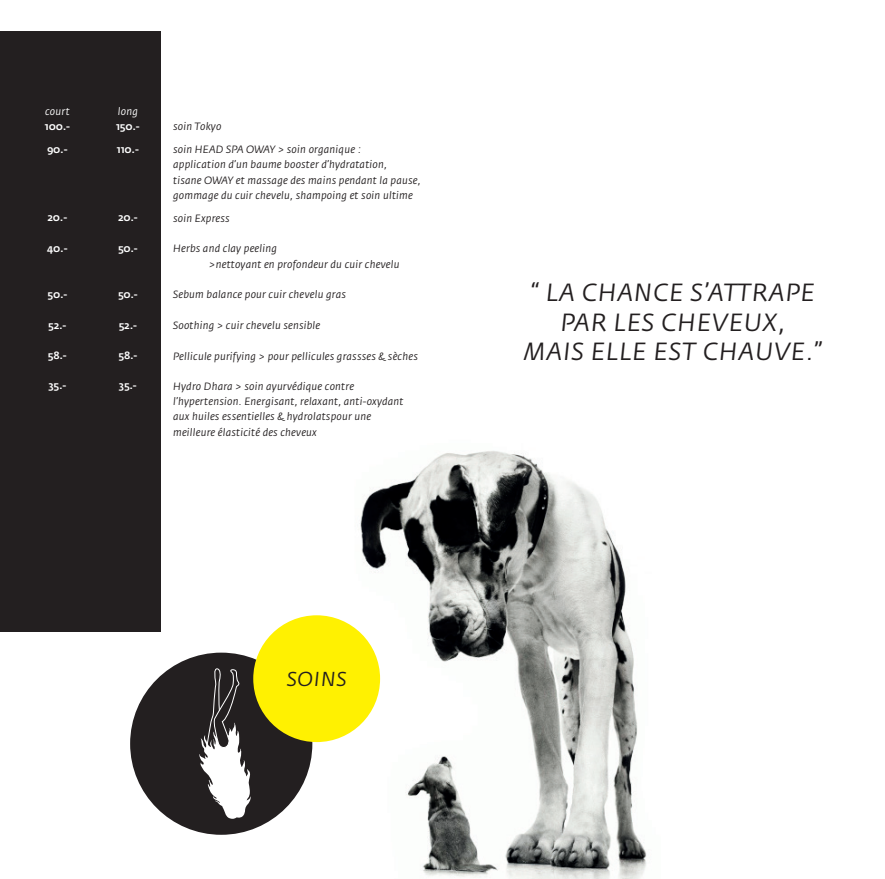
<style>
.page{position:relative;width:885px;height:879px;background:#fff}
.page>*{position:absolute;margin:0;border:0;box-sizing:border-box;transform-origin:0 0}
.t1{font:italic 24.6px/29.5px "Fedra Sans Pro";letter-spacing:.05em;color:#231f20;text-align:center}
.t2{font:italic 20px "Fedra Sans Pro";letter-spacing:.05em;color:#231f20}
.t3{font:italic 10.5px/15.3px "Fedra Sans Pro";letter-spacing:.02em;color:#231f20}
.t4{font:500 10.5px/22.3px "Fedra Sans Pro";letter-spacing:-.02em;color:#fff}
.t5{font:italic 10.5px "Fedra Sans Pro";letter-spacing:.02em;color:#fff}
</style>
<div class="page">
<img style="left:341px;top:451px;width:306px;height:428px">
<div style="left:0;top:31px;width:161px;height:601px;background:#231f20"></div>
<div style="left:130px;top:652px;width:182px;height:183px;background:#231f20;border-radius:50%"></div>
<svg style="left:199px;top:652px;width:52px;height:167px"></svg>
<div style="left:253px;top:615px;width:127px;height:127px;background:#fff101;border-radius:50%"></div>
<p class="t5" style="left:45px;top:105px;width:26px">court</p>
<p class="t4" style="left:45px;top:116px;width:27px">100.-<br>90.-</p>
<p class="t4" style="left:48px;top:207px;width:21px">20.-</p>
<p class="t4" style="left:47px;top:237px;width:22px">40.-</p>
<p class="t4" style="left:47px;top:283px;width:21px">50.-</p>
<p class="t4" style="left:48px;top:314px;width:20px">52.-</p>
<p class="t4" style="left:48px;top:345px;width:20px">58.-</p>
<p class="t4" style="left:48px;top:375px;width:19px">35.-</p>
<p class="t5" style="left:118px;top:105px;width:22px">long</p>
<p class="t4" style="left:116px;top:116px;width:25px">150.-<br>110.-</p>
<p class="t4" style="left:118px;top:207px;width:21px">20.-</p>
<p class="t4" style="left:118px;top:237px;width:21px">50.-</p>
<p class="t4" style="left:118px;top:283px;width:21px">50.-</p>
<p class="t4" style="left:119px;top:314px;width:20px">52.-</p>
<p class="t4" style="left:118px;top:344px;width:20px">58.-</p>
<p class="t4" style="left:119px;top:374px;width:19px">35.-</p>
<p class="t3" style="left:173px;top:115px;width:189px;line-height:22.7px">soin Tokyo<br>soin HEAD SPA OWAY &gt; soin organique :</p>
<p class="t3" style="left:173px;top:157px;width:249px">application d’un baume booster d’hydratation,<br>tisane OWAY et massage des mains pendant la pause, gommage du cuir chevelu, shampoing et soin ultime</p>
<p class="t3" style="left:173px;top:210px;width:58px">soin Express</p>
<p class="t3" style="left:209px;top:241px;width:192px;text-indent:-36px">Herbs and clay peeling<br>&gt;nettoyant en profondeur du cuir chevelu</p>
<p class="t3" style="left:173px;top:287px;width:174px">Sebum balance pour cuir chevelu gras</p>
<p class="t3" style="left:173px;top:318px;width:148px">Soothing &gt; cuir chevelu sensible</p>
<p class="t3" style="left:173px;top:348px;width:246px">Pellicule purifying &gt; pour pellicules grassses &amp; sèches</p>
<p class="t3" style="left:173px;top:378px;width:232px">Hydro Dhara &gt; soin ayurvédique contre l’hypertension. Energisant, relaxant, anti-oxydant aux huiles essentielles &amp; hydrolatspour une meilleure élasticité des cheveux</p>
<h2 class="t2" style="left:287px;top:667px;width:61px">SOINS</h2>
<h1 class="t1" style="left:524px;top:278px;width:299px">“ LA CHANCE S’ATTRAPE<br>PAR LES CHEVEUX,<br>MAIS ELLE EST CHAUVE.”</h1>
</div>
